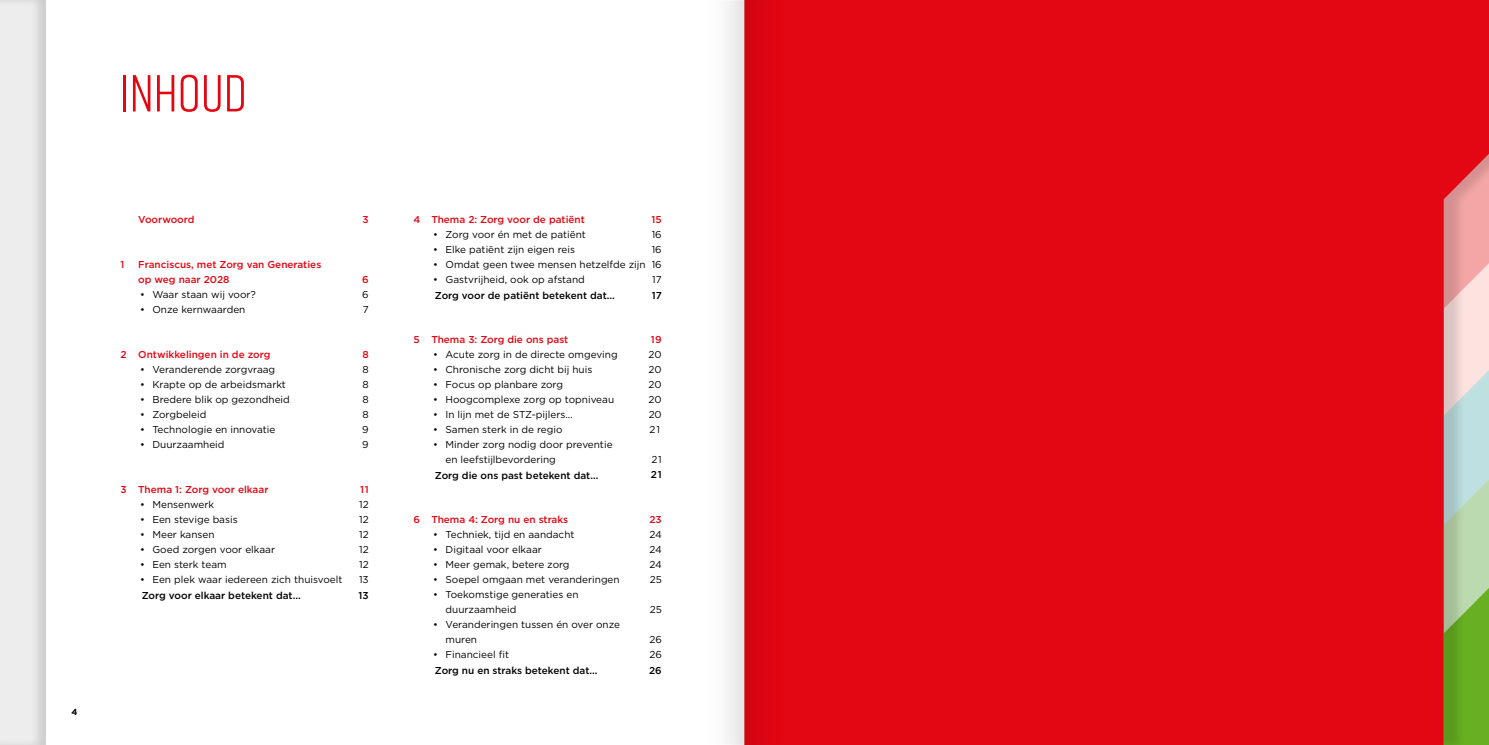
<style>
.page{position:relative;width:1489px;height:745px;background:#fff}
.page>*{position:absolute;margin:0;border:0;box-sizing:border-box;transform-origin:0 0}
.t1{font:51.88px "Rift";letter-spacing:-.005em;color:#e30613}
.t2{font:10px/15px "Gotham";color:#000}
.t3{font:500 10px/15px "Gotham";color:#e30613}
.t4{font:500 10px "Gotham";color:#000}
.t5{font:700 8.75px "Gotham";color:#000}
</style>
<div class="page">
<div style="left:0;top:0;width:56px;height:744px;background:#000;opacity:.13"></div>
<div style="left:790px;top:0;width:698px;height:744px;background:#e30613"></div>
<svg style="left:727px;top:2px;width:61px;height:740px;background:#e0464f"></svg>
<div style="left:699px;top:0;width:91px;height:744px;border:1px solid #fff"></div>
<p class="t5" style="left:71px;top:705px;width:8px">4</p>
<h1 class="t1" style="left:120px;top:57px;width:129px">INHOUD</h1>
<p class="t3" style="left:138px;top:211px;width:58px">Voorwoord</p>
<p class="t3" style="left:362px;top:211px;width:8px">3</p>
<p class="t3" style="left:120px;top:256px;width:5px">1</p>
<p class="t3" style="left:138px;top:256px;width:184px">Franciscus, met Zorg van Generaties op weg naar 2028</p>
<p class="t3" style="left:362px;top:271px;width:8px">6</p>
<p class="t2" style="left:140px;top:286px;width:117px">• Waar staan wij voor?</p>
<p class="t2" style="left:362px;top:286px;width:8px">6</p>
<p class="t2" style="left:140px;top:301px;width:107px">• Onze kernwaarden</p>
<p class="t2" style="left:363px;top:301px;width:7px">7</p>
<p class="t3" style="left:120px;top:346px;width:151px">2 Ontwikkelingen in de zorg</p>
<p class="t3" style="left:362px;top:346px;width:8px">8</p>
<p class="t2" style="left:140px;top:361px;width:137px">• Veranderende zorgvraag</p>
<p class="t2" style="left:362px;top:361px;width:8px">8</p>
<p class="t2" style="left:140px;top:376px;width:147px">• Krapte op de arbeidsmarkt</p>
<p class="t2" style="left:362px;top:376px;width:8px">8</p>
<p class="t2" style="left:140px;top:391px;width:151px">• Bredere blik op gezondheid</p>
<p class="t2" style="left:362px;top:391px;width:8px">8</p>
<p class="t2" style="left:140px;top:406px;width:68px">• Zorgbeleid</p>
<p class="t2" style="left:362px;top:406px;width:8px">8</p>
<p class="t2" style="left:140px;top:421px;width:137px">• Technologie en innovatie</p>
<p class="t2" style="left:362px;top:421px;width:8px">9</p>
<p class="t2" style="left:140px;top:436px;width:86px">• Duurzaamheid</p>
<p class="t2" style="left:362px;top:436px;width:8px">9</p>
<p class="t3" style="left:120px;top:481px;width:149px">3 Thema 1: Zorg voor elkaar</p>
<p class="t3" style="left:360px;top:481px;width:10px">11</p>
<p class="t2" style="left:140px;top:496px;width:76px">• Mensenwerk</p>
<p class="t2" style="left:359px;top:496px;width:11px">12</p>
<p class="t2" style="left:140px;top:511px;width:99px">• Een stevige basis</p>
<p class="t2" style="left:359px;top:511px;width:11px">12</p>
<p class="t2" style="left:140px;top:526px;width:76px">• Meer kansen</p>
<p class="t2" style="left:359px;top:526px;width:11px">12</p>
<p class="t2" style="left:140px;top:541px;width:136px">• Goed zorgen voor elkaar</p>
<p class="t2" style="left:359px;top:541px;width:11px">12</p>
<p class="t2" style="left:140px;top:556px;width:88px">• Een sterk team</p>
<p class="t2" style="left:359px;top:556px;width:11px">12</p>
<p class="t2" style="left:140px;top:571px;width:204px">• Een plek waar iedereen zich thuisvoelt</p>
<p class="t2" style="left:359px;top:571px;width:11px">13</p>
<p class="t4" style="left:142px;top:589px;width:160px">Zorg voor elkaar betekent dat...</p>
<p class="t4" style="left:358px;top:589px;width:12px">13</p>
<p class="t3" style="left:413px;top:211px;width:173px">4 Thema 2: Zorg voor de patiënt</p>
<p class="t3" style="left:651px;top:211px;width:12px">15</p>
<p class="t2" style="left:433px;top:226px;width:154px">• Zorg voor én met de patiënt</p>
<p class="t2" style="left:651px;top:226px;width:12px">16</p>
<p class="t2" style="left:433px;top:241px;width:143px">• Elke patiënt zijn eigen reis</p>
<p class="t2" style="left:651px;top:241px;width:12px">16</p>
<p class="t2" style="left:433px;top:256px;width:230px">• Omdat geen twee mensen hetzelfde zijn 16</p>
<p class="t2" style="left:433px;top:271px;width:153px">• Gastvrijheid, ook op afstand</p>
<p class="t2" style="left:652px;top:271px;width:11px">17</p>
<p class="t4" style="left:435px;top:289px;width:181px">Zorg voor de patiënt betekent dat...</p>
<p class="t4" style="left:651px;top:289px;width:12px">17</p>
<p class="t3" style="left:413px;top:331px;width:156px">5 Thema 3: Zorg die ons past</p>
<p class="t3" style="left:650px;top:331px;width:13px">19</p>
<p class="t2" style="left:433px;top:346px;width:186px">• Acute zorg in de directe omgeving</p>
<p class="t2" style="left:648px;top:346px;width:15px">20</p>
<p class="t2" style="left:433px;top:361px;width:161px">• Chronische zorg dicht bij huis</p>
<p class="t2" style="left:648px;top:361px;width:15px">20</p>
<p class="t2" style="left:433px;top:376px;width:131px">• Focus op planbare zorg</p>
<p class="t2" style="left:648px;top:376px;width:15px">20</p>
<p class="t2" style="left:433px;top:391px;width:182px">• Hoogcomplexe zorg op topniveau</p>
<p class="t2" style="left:648px;top:391px;width:15px">20</p>
<p class="t2" style="left:433px;top:406px;width:141px">• In lijn met de STZ-pijlers…</p>
<p class="t2" style="left:649px;top:406px;width:14px">20</p>
<p class="t2" style="left:433px;top:421px;width:131px">• Samen sterk in de regio</p>
<p class="t2" style="left:649px;top:421px;width:12px">21</p>
<p class="t2" style="left:445px;top:436px;width:168px;text-indent:-12px">• Minder zorg nodig door preventie en leefstijlbevordering</p>
<p class="t2" style="left:651px;top:451px;width:12px">21</p>
<p class="t4" style="left:435px;top:469px;width:165px">Zorg die ons past betekent dat...</p>
<p class="t4" style="left:650px;top:467px;width:12px">21</p>
<p class="t3" style="left:413px;top:511px;width:156px">6 Thema 4: Zorg nu en straks</p>
<p class="t3" style="left:649px;top:511px;width:14px">23</p>
<p class="t2" style="left:433px;top:526px;width:143px">• Techniek, tijd en aandacht</p>
<p class="t2" style="left:649px;top:526px;width:14px">24</p>
<p class="t2" style="left:433px;top:541px;width:110px">• Digitaal voor elkaar</p>
<p class="t2" style="left:649px;top:541px;width:14px">24</p>
<p class="t2" style="left:433px;top:556px;width:138px">• Meer gemak, betere zorg</p>
<p class="t2" style="left:649px;top:556px;width:14px">24</p>
<p class="t2" style="left:433px;top:571px;width:188px">• Soepel omgaan met veranderingen</p>
<p class="t2" style="left:649px;top:571px;width:14px">25</p>
<p class="t2" style="left:445px;top:586px;width:134px;text-indent:-12px">• Toekomstige generaties en duurzaamheid</p>
<p class="t2" style="left:649px;top:601px;width:14px">25</p>
<p class="t2" style="left:445px;top:616px;width:176px;text-indent:-12px">• Veranderingen tussen én over onze muren</p>
<p class="t2" style="left:649px;top:631px;width:14px">26</p>
<p class="t2" style="left:433px;top:646px;width:77px">• Financieel fit</p>
<p class="t2" style="left:649px;top:646px;width:14px">26</p>
<p class="t4" style="left:435px;top:664px;width:164px">Zorg nu en straks betekent dat...</p>
<p class="t4" style="left:649px;top:664px;width:14px">26</p>
</div>
